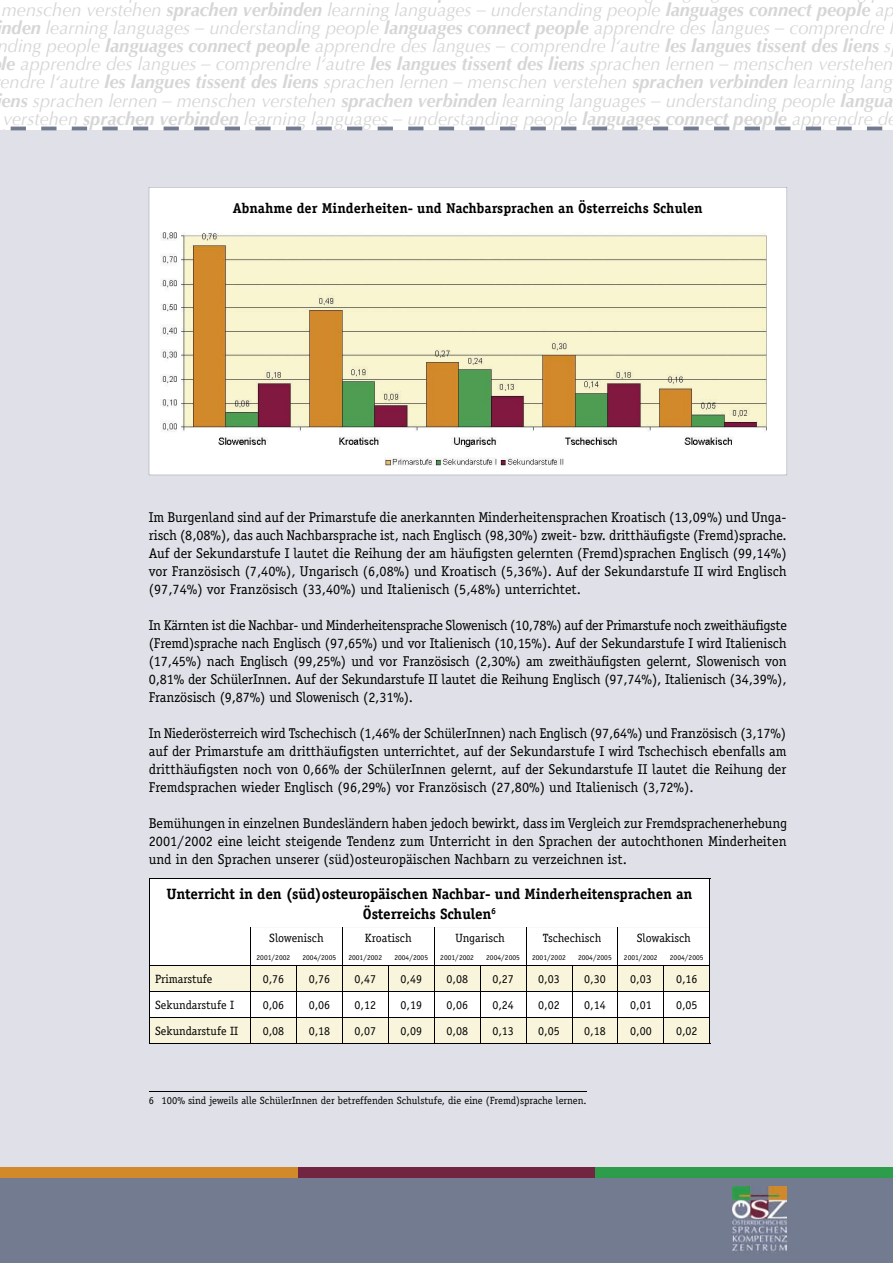
<style>
.page{position:relative;width:893px;height:1263px;background:#fff}
.page>*{position:absolute;margin:0;border:0;box-sizing:border-box;transform-origin:0 0}
.t1{font:italic 18.15px/18.1px "Optima";color:#d6d6d6;text-align:center}
.t2{font:700 15px/19.5px "Officina Serif";letter-spacing:-.01em;color:#000;text-align:center}
.t3{font:14.25px/18px "Officina Serif";color:#000;text-align:justify}
.t4{font:700 14.25px "Officina Serif";color:#000}
.t5{font:12px "Officina Serif";color:#000}
.t6{font:10.5px "Officina Serif";color:#000}
.t7{font:7.5px "Officina Serif";color:#000}
.s1{font-weight:700}
</style>
<div class="page">
<div style="left:0;top:130px;width:893px;height:1045px;background:#e0e1e8"></div>
<div style="left:0;top:1171px;width:893px;height:92px;background:#737b91"></div>
<div style="left:0;top:1167px;width:303px;height:11px;background:#d28929"></div>
<div style="left:298px;top:1167px;width:303px;height:11px;background:#722540"></div>
<div style="left:595px;top:1167px;width:298px;height:11px;background:#2e9d4b"></div>
<hr style="left:11px;top:127px;width:15px;height:3px;background:#737b91">
<hr style="left:41px;top:127px;width:16px;height:3px;background:#737b91">
<hr style="left:72px;top:127px;width:15px;height:3px;background:#737b91">
<hr style="left:102px;top:127px;width:16px;height:3px;background:#737b91">
<hr style="left:133px;top:127px;width:15px;height:3px;background:#737b91">
<hr style="left:164px;top:127px;width:15px;height:3px;background:#737b91">
<hr style="left:194px;top:127px;width:15px;height:3px;background:#737b91">
<hr style="left:225px;top:127px;width:15px;height:3px;background:#737b91">
<hr style="left:255px;top:127px;width:16px;height:3px;background:#737b91">
<hr style="left:286px;top:127px;width:15px;height:3px;background:#737b91">
<hr style="left:316px;top:127px;width:16px;height:3px;background:#737b91">
<hr style="left:347px;top:127px;width:15px;height:3px;background:#737b91">
<hr style="left:378px;top:127px;width:15px;height:3px;background:#737b91">
<hr style="left:408px;top:127px;width:15px;height:3px;background:#737b91">
<hr style="left:439px;top:127px;width:15px;height:3px;background:#737b91">
<hr style="left:469px;top:127px;width:16px;height:3px;background:#737b91">
<hr style="left:500px;top:127px;width:15px;height:3px;background:#737b91">
<hr style="left:531px;top:127px;width:15px;height:3px;background:#737b91">
<hr style="left:561px;top:127px;width:15px;height:3px;background:#737b91">
<hr style="left:592px;top:127px;width:15px;height:3px;background:#737b91">
<hr style="left:622px;top:127px;width:16px;height:3px;background:#737b91">
<hr style="left:653px;top:127px;width:15px;height:3px;background:#737b91">
<hr style="left:683px;top:127px;width:16px;height:3px;background:#737b91">
<hr style="left:714px;top:127px;width:15px;height:3px;background:#737b91">
<hr style="left:745px;top:127px;width:15px;height:3px;background:#737b91">
<hr style="left:775px;top:127px;width:15px;height:3px;background:#737b91">
<hr style="left:806px;top:127px;width:15px;height:3px;background:#737b91">
<hr style="left:836px;top:127px;width:16px;height:3px;background:#737b91">
<hr style="left:867px;top:127px;width:15px;height:3px;background:#737b91">
<img style="left:732px;top:1186px;width:54px;height:66px">
<svg style="left:149px;top:187px;width:638px;height:288px;background:#e9e1c8"></svg>
<div style="left:150px;top:880px;width:559px;height:47px;background:#fff"></div>
<hr style="left:149px;top:1044px;width:101px;height:1px;background:#000">
<hr style="left:709px;top:879px;width:1px;height:48px;background:#000">
<hr style="left:149px;top:879px;width:102px;height:1px;background:#000">
<hr style="left:149px;top:879px;width:1px;height:48px;background:#000">
<hr style="left:251px;top:879px;width:45px;height:1px;background:#000">
<hr style="left:296px;top:879px;width:46px;height:1px;background:#000">
<hr style="left:342px;top:879px;width:46px;height:1px;background:#000">
<hr style="left:388px;top:879px;width:46px;height:1px;background:#000">
<hr style="left:434px;top:879px;width:46px;height:1px;background:#000">
<hr style="left:480px;top:879px;width:46px;height:1px;background:#000">
<hr style="left:526px;top:879px;width:46px;height:1px;background:#000">
<hr style="left:572px;top:879px;width:46px;height:1px;background:#000">
<hr style="left:618px;top:879px;width:46px;height:1px;background:#000">
<hr style="left:664px;top:879px;width:46px;height:1px;background:#000">
<svg style="left:149px;top:927px;width:561px;height:117px;background:#efede2"></svg>
<hr style="left:149px;top:1091px;width:438px;height:1px;background:#000">
<p class="t1" style="left:-2px;top:1px;width:901px">menschen verstehen <span class="s1">sprachen verbinden</span> learning languages – understanding people <span class="s1">languages connect people</span> ap <span class="s1">nden</span> learning languages – understanding people <span class="s1">languages connect people</span> apprendre des langues – comprendre l nding people <span class="s1">languages connect people</span> apprendre des langues – comprendre l‘autre <span class="s1">les langues tissent des liens</span> s <span class="s1">le</span> apprendre des langues – comprendre l‘autre <span class="s1">les langues tissent des liens</span> sprachen lernen – menschen verstehen endre l‘autre <span class="s1">les langues tissent des liens</span> sprachen lernen – menschen verstehen <span class="s1">sprachen verbinden</span> learning lang <span class="s1">ens</span> sprachen lernen – menschen verstehen <span class="s1">sprachen verbinden</span> learning languages – understanding people <span class="s1">langua </span>verstehen <span class="s1">sprachen verbinden</span> learning languages – understanding people <span class="s1">languages connect people</span> apprendre de</p>
<p class="t4" style="left:233px;top:199px;width:471px">Abnahme der Minderheiten- und Nachbarsprachen an Österreichs Schulen</p>
<p class="t3" style="left:149px;top:508px;width:639px">Im Burgenland sind auf der Primarstufe die anerkannten Minderheitensprachen Kroatisch (13,09%) und Unga&shy;risch (8,08%), das auch Nachbarsprache ist, nach Englisch (98,30%) zweit- bzw. dritthäufigste (Fremd)sprache.<br>Auf der Sekundarstufe I lautet die Reihung der am häufigsten gelernten (Fremd)sprachen Englisch (99,14%) vor Französisch (7,40%), Ungarisch (6,08%) und Kroatisch (5,36%). Auf der Sekundarstufe II wird Englisch (97,74%) vor Französisch (33,40%) und Italienisch (5,48%) unterrichtet.</p>
<p class="t3" style="left:149px;top:616px;width:640px">In Kärnten ist die Nachbar- und Minderheitensprache Slowenisch (10,78%) auf der Primarstufe noch zweithäufigste (Fremd)sprache nach Englisch (97,65%) und vor Italienisch (10,15%). Auf der Sekundarstufe I wird Italienisch (17,45%) nach Englisch (99,25%) und vor Französisch (2,30%) am zweithäufigsten gelernt, Slowenisch von 0,81% der SchülerInnen. Auf der Sekundarstufe II lautet die Reihung Englisch (97,74%), Italienisch (34,39%), Französisch (9,87%) und Slowenisch (2,31%).</p>
<p class="t3" style="left:149px;top:724px;width:639px">In Niederösterreich wird Tschechisch (1,46% der SchülerInnen) nach Englisch (97,64%) und Französisch (3,17%) auf der Primarstufe am dritthäufigsten unterrichtet, auf der Sekundarstufe I wird Tschechisch ebenfalls am dritthäufigsten noch von 0,66% der SchülerInnen gelernt, auf der Sekundarstufe II lautet die Reihung der Fremdsprachen wieder Englisch (96,29%) vor Französisch (27,80%) und Italienisch (3,72%).</p>
<p class="t3" style="left:149px;top:814px;width:640px">Bemühungen in einzelnen Bundesländern haben jedoch bewirkt, dass im Vergleich zur Fremdsprachenerhebung 2001/2002 eine leicht steigende Tendenz zum Unterricht in den Sprachen der autochthonen Minderheiten und in den Sprachen unserer (süd)osteuropäischen Nachbarn zu verzeichnen ist.</p>
<p class="t2" style="left:167px;top:884px;width:527px">Unterricht in den (süd)osteuropäischen Nachbar- und Minderheitensprachen an<br>Österreichs Schulen<sup>6</sup></p>
<p class="t5" style="left:269px;top:931px;width:56px">Slowenisch</p>
<p class="t5" style="left:365px;top:931px;width:48px">Kroatisch</p>
<p class="t5" style="left:455px;top:931px;width:51px">Ungarisch</p>
<p class="t5" style="left:543px;top:931px;width:60px">Tschechisch</p>
<p class="t5" style="left:637px;top:931px;width:56px">Slowakisch</p>
<p class="t7" style="left:257px;top:953px;width:35px">2001/2002</p>
<p class="t7" style="left:302px;top:953px;width:35px">2004/2005</p>
<p class="t7" style="left:348px;top:953px;width:35px">2001/2002</p>
<p class="t7" style="left:394px;top:953px;width:35px">2004/2005</p>
<p class="t7" style="left:440px;top:953px;width:35px">2001/2002</p>
<p class="t7" style="left:486px;top:953px;width:35px">2004/2005</p>
<p class="t7" style="left:532px;top:953px;width:35px">2001/2002</p>
<p class="t7" style="left:578px;top:953px;width:35px">2004/2005</p>
<p class="t7" style="left:624px;top:953px;width:35px">2001/2002</p>
<p class="t7" style="left:670px;top:953px;width:35px">2004/2005</p>
<p class="t5" style="left:155px;top:972px;width:59px">Primarstufe</p>
<p class="t5" style="left:263px;top:972px;width:23px">0,76</p>
<p class="t5" style="left:309px;top:972px;width:23px">0,76</p>
<p class="t5" style="left:355px;top:972px;width:23px">0,47</p>
<p class="t5" style="left:400px;top:972px;width:23px">0,49</p>
<p class="t5" style="left:446px;top:972px;width:23px">0,08</p>
<p class="t5" style="left:492px;top:972px;width:23px">0,27</p>
<p class="t5" style="left:538px;top:972px;width:23px">0,03</p>
<p class="t5" style="left:584px;top:972px;width:23px">0,30</p>
<p class="t5" style="left:630px;top:972px;width:23px">0,03</p>
<p class="t5" style="left:676px;top:972px;width:23px">0,16</p>
<p class="t5" style="left:155px;top:998px;width:80px">Sekundarstufe I</p>
<p class="t5" style="left:263px;top:998px;width:23px">0,06</p>
<p class="t5" style="left:309px;top:998px;width:23px">0,06</p>
<p class="t5" style="left:355px;top:998px;width:23px">0,12</p>
<p class="t5" style="left:400px;top:998px;width:23px">0,19</p>
<p class="t5" style="left:446px;top:998px;width:23px">0,06</p>
<p class="t5" style="left:492px;top:998px;width:23px">0,24</p>
<p class="t5" style="left:538px;top:998px;width:23px">0,02</p>
<p class="t5" style="left:584px;top:998px;width:23px">0,14</p>
<p class="t5" style="left:630px;top:998px;width:23px">0,01</p>
<p class="t5" style="left:676px;top:998px;width:23px">0,05</p>
<p class="t5" style="left:155px;top:1024px;width:84px">Sekundarstufe II</p>
<p class="t5" style="left:263px;top:1024px;width:23px">0,08</p>
<p class="t5" style="left:309px;top:1024px;width:23px">0,18</p>
<p class="t5" style="left:355px;top:1024px;width:23px">0,07</p>
<p class="t5" style="left:400px;top:1024px;width:23px">0,09</p>
<p class="t5" style="left:446px;top:1024px;width:23px">0,08</p>
<p class="t5" style="left:492px;top:1024px;width:23px">0,13</p>
<p class="t5" style="left:538px;top:1024px;width:23px">0,05</p>
<p class="t5" style="left:584px;top:1024px;width:23px">0,18</p>
<p class="t5" style="left:630px;top:1024px;width:23px">0,00</p>
<p class="t5" style="left:676px;top:1024px;width:23px">0,02</p>
<p class="t6" style="left:149px;top:1094px;width:439px">6 100% sind jeweils alle SchülerInnen der betreffenden Schulstufe, die eine (Fremd)sprache lernen.</p>
</div>
